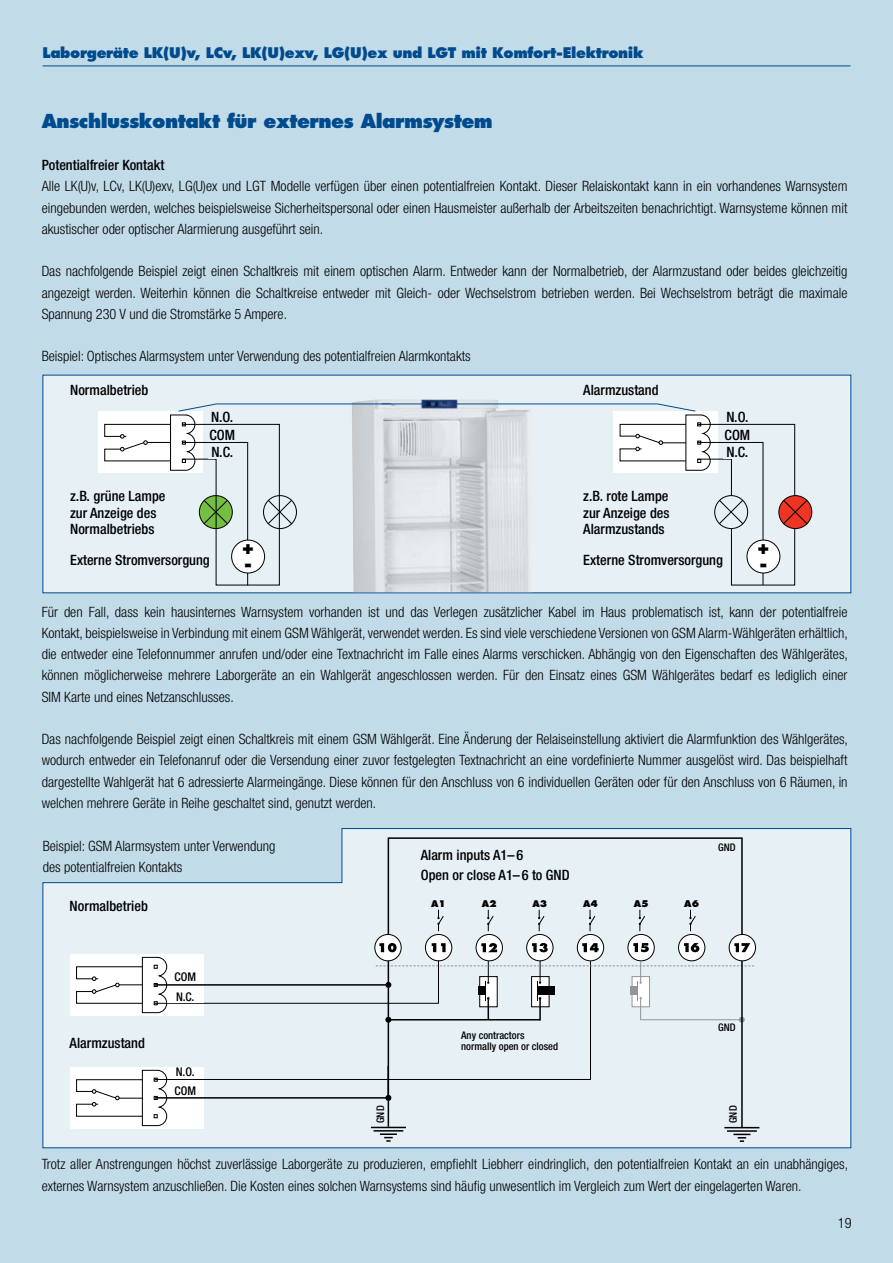
<style>
.page{position:relative;width:893px;height:1263px;background:#c2dbe8}
.page>*{position:absolute;margin:0;border:0;box-sizing:border-box;transform-origin:0 0}
.t1{font:800 18.75px "Futura Std";letter-spacing:-.025em;color:#004b8d}
.t2{font:800 16.35px/16.5px "Futura Std";color:#000}
.t3{font:300 condensed 14.25px/21.3px "Helvetica Neue LT Std";color:#000;text-align:justify}
.t4{font:500 condensed 14.25px/16.5px "Helvetica Neue LT Std";color:#000}
.t5{font:800 14.25px "Futura Std";letter-spacing:-.025em;color:#004b8d}
.t6{font:500 condensed 12px "Helvetica Neue LT Std";color:#000}
.t7{font:500 condensed 10.5px/10.5px "Helvetica Neue LT Std";color:#000}
.t8{font:800 9px "Futura Std";color:#000}
</style>
<div class="page">
<hr style="left:43px;top:66px;width:807px;height:1px;background:#004b8d">
<svg style="left:42px;top:828px;width:810px;height:320px;background:#ddeaf1"></svg>
<div style="left:70px;top:1067px;width:133px;height:61px;background:#fff"></div>
<svg style="left:76px;top:1069px;width:91px;height:57px"></svg>
<hr style="left:155px;top:1079px;width:436px;height:1px;background:#000">
<hr style="left:155px;top:1097px;width:233px;height:1px;background:#000">
<div style="left:70px;top:954px;width:133px;height:62px;background:#fff"></div>
<svg style="left:76px;top:957px;width:91px;height:56px"></svg>
<hr style="left:371px;top:1127px;width:35px;height:1px;background:#000">
<svg style="left:374px;top:1130px;width:29px;height:12px"></svg>
<hr style="left:724px;top:1127px;width:35px;height:1px;background:#000">
<hr style="left:727px;top:1130px;width:30px;height:2px;background:#000">
<svg style="left:733px;top:1134px;width:17px;height:8px"></svg>
<hr style="left:154px;top:984px;width:234px;height:2px;background:#000">
<hr style="left:154px;top:1003px;width:284px;height:1px;background:#000">
<svg style="left:376px;top:961px;width:378px;height:62px"></svg>
<svg style="left:387px;top:837px;width:356px;height:292px;background:#dee7ec"></svg>
<div style="left:729px;top:934px;width:26px;height:27px;background:#fff;border-radius:50%"></div>
<div style="left:729px;top:934px;width:27px;height:27px;border:1px solid #000;border-radius:50%"></div>
<svg style="left:734px;top:943px;width:16px;height:9px"></svg>
<div style="left:375px;top:934px;width:26px;height:27px;background:#fff;border-radius:50%"></div>
<div style="left:374px;top:934px;width:27px;height:27px;border:1px solid #000;border-radius:50%"></div>
<svg style="left:379px;top:943px;width:18px;height:9px"></svg>
<div style="left:43px;top:375px;width:808px;height:218px;background:#e6f0f5"></div>
<div style="left:98px;top:412px;width:105px;height:61px;background:#fff"></div>
<svg style="left:779px;top:496px;width:33px;height:33px"></svg>
<div style="left:778px;top:495px;width:34px;height:34px;border:1px solid #000;border-radius:50%"></div>
<img style="left:352px;top:399px;width:179px;height:193px">
<svg style="left:452px;top:403px;width:356px;height:183px"></svg>
<svg style="left:104px;top:403px;width:325px;height:183px"></svg>
<p class="t5" style="left:43px;top:43px;width:603px">Laborgeräte LK(U)v, LCv, LK(U)exv, LG(U)ex und LGT mit Komfort-Elektronik</p>
<h1 class="t1" style="left:42px;top:109px;width:453px">Anschlusskontakt für externes Alarmsystem</h1>
<p class="t4" style="left:42px;top:157px;width:124px">Potentialfreier Kontakt</p>
<p class="t3" style="left:42px;top:176px;width:807px">Alle LK(U)v, LCv, LK(U)exv, LG(U)ex und LGT Modelle verfügen über einen potentialfreien Kontakt. Dieser Relaiskontakt kann in ein vorhandenes Warnsystem eingebunden werden, welches beispielsweise Sicherheitspersonal oder einen Hausmeister außerhalb der Arbeitszeiten benachrichtigt. Warnsysteme können mit akustischer oder optischer Alarmierung ausgeführt sein.</p>
<p class="t3" style="left:42px;top:261px;width:807px">Das nachfolgende Beispiel zeigt einen Schaltkreis mit einem optischen Alarm. Entweder kann der Normalbetrieb, der Alarmzustand oder beides gleichzeitig angezeigt werden. Weiterhin können die Schaltkreise entweder mit Gleich- oder Wechselstrom betrieben werden. Bei Wechselstrom beträgt die maximale Spannung 230 V und die Stromstärke 5 Ampere.</p>
<p class="t3" style="left:42px;top:346px;width:431px">Beispiel: Optisches Alarmsystem unter Verwendung des potentialfreien Alarmkontakts</p>
<p class="t4" style="left:70px;top:382px;width:80px">Normalbetrieb</p>
<p class="t4" style="left:583px;top:382px;width:77px">Alarmzustand</p>
<p class="t4" style="left:209px;top:408px;width:27px;line-height:17.7px">N.O.<br>COM<br>N.C.</p>
<p class="t4" style="left:725px;top:408px;width:27px;line-height:17.7px">N.O.<br>COM<br>N.C.</p>
<p class="t4" style="left:70px;top:488px;width:97px">z.B. grüne Lampe zur Anzeige des<br>Normalbetriebs</p>
<p class="t4" style="left:70px;top:552px;width:141px">Externe Stromversorgung</p>
<p class="t4" style="left:583px;top:488px;width:88px;text-align:justify">z.B. rote Lampe zur Anzeige des Alarmzustands</p>
<p class="t4" style="left:583px;top:552px;width:141px">Externe Stromversorgung</p>
<p class="t2" style="left:242px;top:539px;width:15px">+ -</p>
<p class="t2" style="left:757px;top:539px;width:15px">+ -</p>
<p class="t3" style="left:42px;top:601px;width:808px">Für den Fall, dass kein hausinternes Warnsystem vorhanden ist und das Verlegen zusätzlicher Kabel im Haus problematisch ist, kann der potentialfreie Kontakt, beispielsweise in Verbindung mit einem GSM Wählgerät, verwendet werden. Es sind viele verschiedene Versionen von GSM Alarm-Wählgeräten erhältlich, die entweder eine Telefonnummer anrufen und/oder eine Textnachricht im Falle eines Alarms verschicken. Abhängig von den Eigenschaften des Wählgerätes, können möglicherweise mehrere Laborgeräte an ein Wahlgerät angeschlossen werden. Für den Einsatz eines GSM Wählgerätes bedarf es lediglich einer SIM Karte und eines Netzanschlusses.</p>
<p class="t3" style="left:42px;top:728px;width:808px">Das nachfolgende Beispiel zeigt einen Schaltkreis mit einem GSM Wählgerät. Eine Änderung der Relaiseinstellung aktiviert die Alarmfunktion des Wählgerätes, wodurch entweder ein Telefonanruf oder die Versendung einer zuvor festgelegten Textnachricht an eine vordefinierte Nummer ausgelöst wird. Das beispielhaft dargestellte Wahlgerät hat 6 adressierte Alarmeingänge. Diese können für den Anschluss von 6 individuellen Geräten oder für den Anschluss von 6 Räumen, in welchen mehrere Geräte in Reihe geschaltet sind, genutzt werden.</p>
<p class="t3" style="left:43px;top:835px;width:234px">Beispiel: GSM Alarmsystem unter Verwendung des potentialfreien Kontakts</p>
<p class="t4" style="left:70px;top:898px;width:80px">Normalbetrieb</p>
<p class="t4" style="left:70px;top:1035px;width:77px">Alarmzustand</p>
<p class="t6" style="left:174px;top:970px;width:23px">COM</p>
<p class="t6" style="left:176px;top:990px;width:20px">N.C.</p>
<p class="t6" style="left:176px;top:1064px;width:20px">N.O.</p>
<p class="t6" style="left:174px;top:1083px;width:23px">COM</p>
<p class="t4" style="left:421px;top:846px;width:104px">Alarm inputs A1– 6</p>
<p class="t4" style="left:421px;top:866px;width:150px">Open or close A1– 6 to GND</p>
<p class="t8" style="left:431px;top:898px;width:16px">A1</p>
<p class="t8" style="left:482px;top:898px;width:16px">A2</p>
<p class="t8" style="left:532px;top:898px;width:16px">A3</p>
<p class="t8" style="left:583px;top:898px;width:16px">A4</p>
<p class="t8" style="left:634px;top:898px;width:16px">A5</p>
<p class="t8" style="left:684px;top:898px;width:16px">A6</p>
<p class="t7" style="left:718px;top:842px;width:19px">GND</p>
<p class="t7" style="left:461px;top:1030px;width:98px">Any contractors normally open or closed</p>
<p class="t7" style="left:718px;top:1022px;width:19px">GND</p>
<p class="t7" style="left:375px;top:1123px;width:19px;rotate:-90deg">GND</p>
<p class="t7" style="left:728px;top:1123px;width:19px;rotate:-90deg">GND</p>
<p class="t3" style="left:42px;top:1154px;width:808px">Trotz aller Anstrengungen höchst zuverlässige Laborgeräte zu produzieren, empfiehlt Liebherr eindringlich, den potentialfreien Kontakt an ein unabhängiges, externes Warnsystem anzuschließen. Die Kosten eines solchen Warnsystems sind häufig unwesentlich im Vergleich zum Wert der eingelagerten Waren.</p>
<p class="t3" style="left:838px;top:1212px;width:15px">19</p>
</div>
